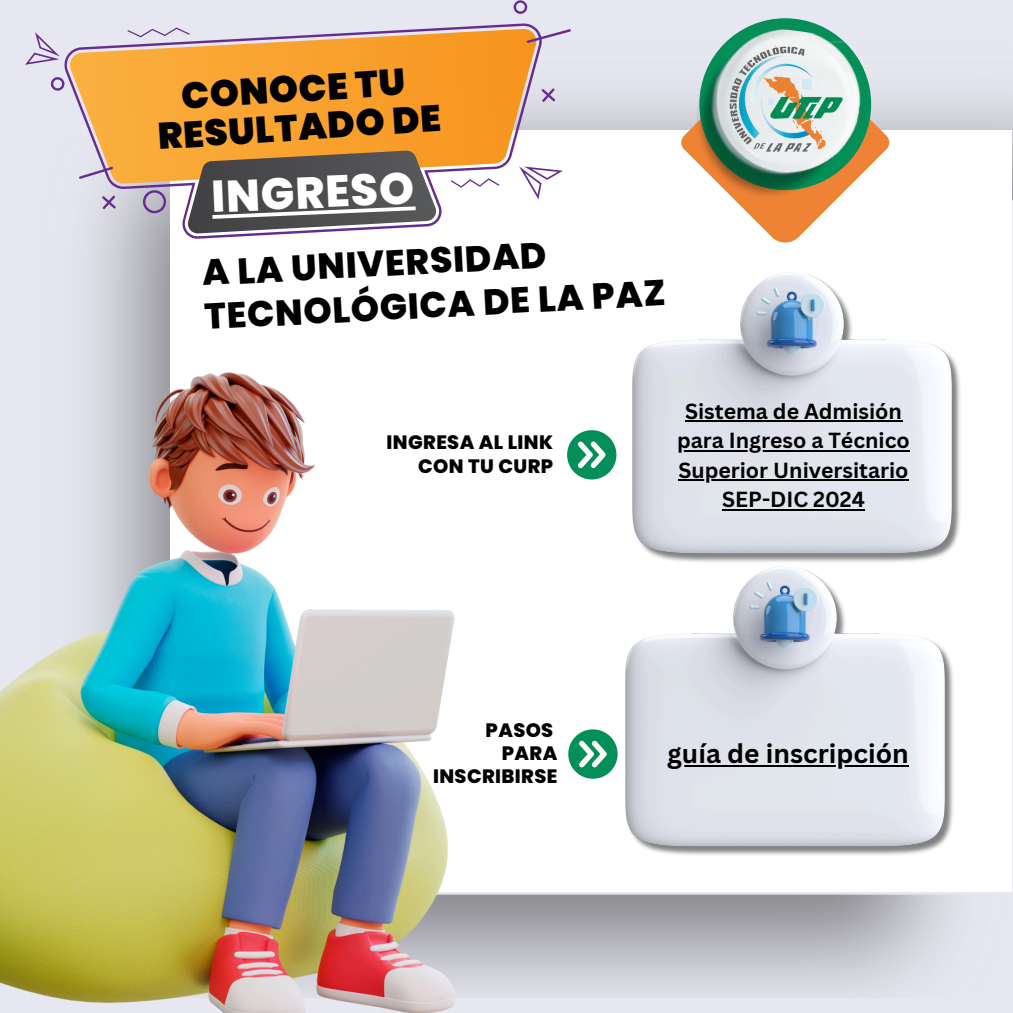
<style>
.page{position:relative;width:1013px;height:1013px;background:#fff}
.page>*{position:absolute;margin:0;border:0;box-sizing:border-box;transform-origin:0 0}
.t1{font:800 44.38px "Poppins";color:#fff}
.t2{font:900 36.88px/38.4px "Poppins";color:#000;text-align:center}
.t3{font:800 36px/44.1px "Poppins";color:#000}
.t4{font:700 26.38px "Canva Sans";color:#000}
.t5{font:700 21.25px/29.4px "Canva Sans";color:#000;text-align:center}
.t6{font:800 19.38px/23.2px "Poppins";letter-spacing:.02em;color:#000;text-align:right}
</style>
<div class="page">
<div style="left:0;top:0;width:1012px;height:1012px;background:#e7e7f1"></div>
<img style="left:89px;top:239px;width:923px;height:757px">
<div style="left:170px;top:130px;width:842px;height:761px;background:#fff"></div>
<svg style="left:748px;top:77px;width:141px;height:165px"></svg>
<img style="left:681px;top:19px;width:194px;height:194px">
<img style="left:718px;top:41px;width:131px;height:117px">
<img style="left:0;top:372px;width:456px;height:640px">
<img style="left:632px;top:272px;width:328px;height:290px">
<svg style="left:64px;top:23px;width:478px;height:216px"></svg>
<svg style="left:519px;top:166px;width:44px;height:33px"></svg>
<svg style="left:25px;top:32px;width:35px;height:33px"></svg>
<svg style="left:79px;top:167px;width:34px;height:12px"></svg>
<svg style="left:526px;top:29px;width:45px;height:14px"></svg>
<svg style="left:513px;top:0;width:14px;height:14px"></svg>
<svg style="left:51px;top:77px;width:14px;height:14px"></svg>
<svg style="left:143px;top:190px;width:23px;height:24px"></svg>
<svg style="left:541px;top:88px;width:14px;height:14px"></svg>
<svg style="left:102px;top:195px;width:14px;height:14px"></svg>
<svg style="left:127px;top:27px;width:63px;height:10px"></svg>
<svg style="left:451px;top:178px;width:48px;height:10px"></svg>
<svg style="left:567px;top:430px;width:49px;height:49px"></svg>
<svg style="left:186px;top:150px;width:252px;height:84px;background:#756a63"></svg>
<img style="left:625px;top:566px;width:328px;height:289px">
<svg style="left:568px;top:729px;width:49px;height:49px"></svg>
<hr style="left:667px;top:764px;width:241px;height:2px;background:#000">
<hr style="left:685px;top:420px;width:217px;height:2px;background:#000">
<hr style="left:677px;top:450px;width:233px;height:1px;background:#000">
<hr style="left:678px;top:479px;width:230px;height:2px;background:#000">
<hr style="left:722px;top:509px;width:143px;height:1px;background:#000">
<p class="t2" style="left:154px;top:79px;width:285px;rotate:-4deg">CONOCE TU<br>RESULTADO DE</p>
<h2 class="t1" style="left:211px;top:165px;width:204px;rotate:-2deg">INGRESO</h2>
<p class="t3" style="left:201px;top:251px;width:463px;rotate:-3deg">A LA UNIVERSIDAD<br>TECNOLÓGICA DE LA PAZ</p>
<p class="t6" style="left:386px;top:430px;width:168px">INGRESA AL LINK<br>CON TU CURP</p>
<p class="t5" style="left:685px;top:396px;width:218px">Sistema de Admisión</p>
<h4 class="t5" style="left:677px;top:425px;width:234px">para Ingreso a Técnico</h4>
<h4 class="t5" style="left:678px;top:455px;width:232px">Superior Universitario<br>SEP-DIC 2024</h4>
<p class="t6" style="left:433px;top:718px;width:126px">PASOS<br>PARA<br>INSCRIBIRSE</p>
<p class="t4" style="left:667px;top:734px;width:243px">guía de inscripción</p>
</div>
